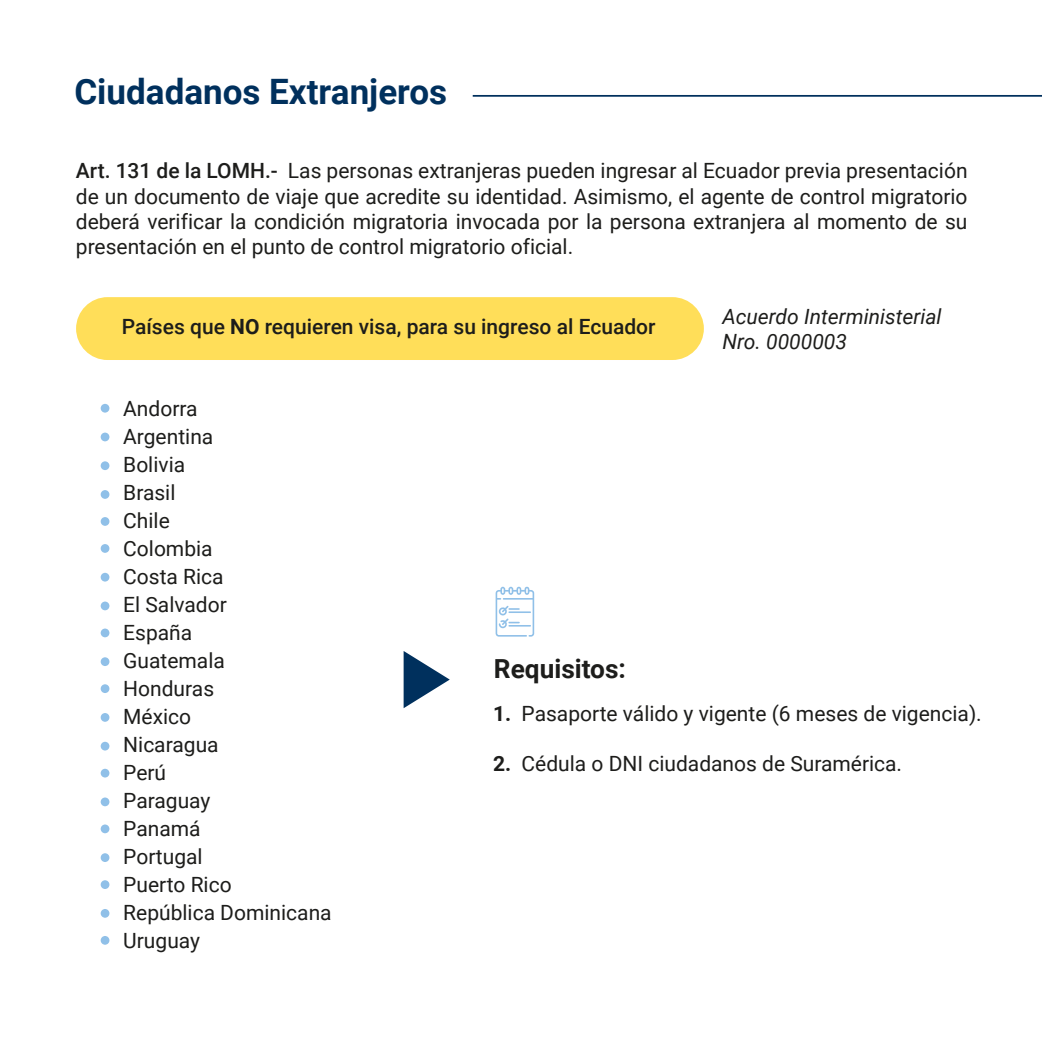
<style>
.page{position:relative;width:1042px;height:1042px;background:#fff}
.page>*{position:absolute;margin:0;border:0;box-sizing:border-box;transform-origin:0 0}
.t1{font:700 35px "Roboto";color:#00305d}
.t2{font:700 26.25px "Roboto";color:#1d1d1b}
.t3{font:21px/28px "Roboto";color:#1d1d1b;text-align:justify}
.t4{font:500 21px "Roboto";color:#1d1d1b}
.t5{font:italic 21px/25.2px "Roboto";color:#1d1d1b}
.s1{font-weight:500}
.s2{font-weight:700}
</style>
<div class="page">
<hr style="left:473px;top:95px;width:569px;height:2px;background:#00305d">
<div style="left:76px;top:297px;width:628px;height:63px;background:#ffde59;border-radius:31px"></div>
<div style="left:101px;top:404px;width:8px;height:9px;background:#90c0e8;border-radius:50%"></div>
<div style="left:101px;top:433px;width:8px;height:8px;background:#90c0e8;border-radius:50%"></div>
<div style="left:101px;top:461px;width:8px;height:9px;background:#90c0e8;border-radius:50%"></div>
<div style="left:101px;top:490px;width:8px;height:9px;background:#90c0e8;border-radius:50%"></div>
<div style="left:101px;top:517px;width:8px;height:9px;background:#90c0e8;border-radius:50%"></div>
<div style="left:101px;top:544px;width:8px;height:9px;background:#90c0e8;border-radius:50%"></div>
<div style="left:101px;top:573px;width:8px;height:8px;background:#90c0e8;border-radius:50%"></div>
<div style="left:101px;top:601px;width:8px;height:9px;background:#90c0e8;border-radius:50%"></div>
<div style="left:101px;top:628px;width:8px;height:9px;background:#90c0e8;border-radius:50%"></div>
<div style="left:101px;top:657px;width:8px;height:9px;background:#90c0e8;border-radius:50%"></div>
<div style="left:101px;top:684px;width:8px;height:9px;background:#90c0e8;border-radius:50%"></div>
<div style="left:101px;top:713px;width:8px;height:9px;background:#90c0e8;border-radius:50%"></div>
<div style="left:101px;top:742px;width:8px;height:8px;background:#90c0e8;border-radius:50%"></div>
<div style="left:101px;top:769px;width:8px;height:8px;background:#90c0e8;border-radius:50%"></div>
<div style="left:101px;top:797px;width:8px;height:9px;background:#90c0e8;border-radius:50%"></div>
<div style="left:101px;top:824px;width:8px;height:9px;background:#90c0e8;border-radius:50%"></div>
<div style="left:101px;top:853px;width:8px;height:9px;background:#90c0e8;border-radius:50%"></div>
<div style="left:101px;top:880px;width:8px;height:9px;background:#90c0e8;border-radius:50%"></div>
<div style="left:101px;top:909px;width:8px;height:9px;background:#90c0e8;border-radius:50%"></div>
<div style="left:101px;top:936px;width:8px;height:8px;background:#90c0e8;border-radius:50%"></div>
<svg style="left:404px;top:651px;width:46px;height:57px"></svg>
<svg style="left:495px;top:587px;width:39px;height:49px"></svg>
<h1 class="t1" style="left:74px;top:67px;width:374px">Ciudadanos Extranjeros</h1>
<p class="t3" style="left:76px;top:158px;width:893px;line-height:25.2px"><span class="s1">Art. 131 de la LOMH.-</span> Las personas extranjeras pueden ingresar al Ecuador previa presentación de un documento de viaje que acredite su identidad. Asimismo, el agente de control migratorio deberá verificar la condición migratoria invocada por la persona extranjera al momento de su presentación en el punto de control migratorio oficial.</p>
<p class="t4" style="left:122px;top:312px;width:535px">Países que <span class="s2">NO</span> requieren visa, para su ingreso al Ecuador</p>
<p class="t5" style="left:722px;top:303px;width:221px">Acuerdo Interministerial<br>Nro. 0000003</p>
<p class="t3" style="left:123px;top:394px;width:210px;text-align:left">Andorra<br>Argentina<br>Bolivia<br>Brasil<br>Chile<br>Colombia<br>Costa Rica<br>El Salvador<br>España<br>Guatemala<br>Honduras<br>México<br>Nicaragua<br>Perú<br>Paraguay<br>Panamá<br>Portugal<br>Puerto Rico<br>República Dominicana<br>Uruguay</p>
<p class="t2" style="left:494px;top:650px;width:134px">Requisitos:</p>
<p class="t3" style="left:493px;top:698px;width:490px"><span class="s2">1.</span> Pasaporte válido y vigente (6 meses de vigencia).</p>
<p class="t3" style="left:493px;top:749px;width:411px"><span class="s2">2.</span> Cédula o DNI ciudadanos de Suramérica.</p>
</div>
